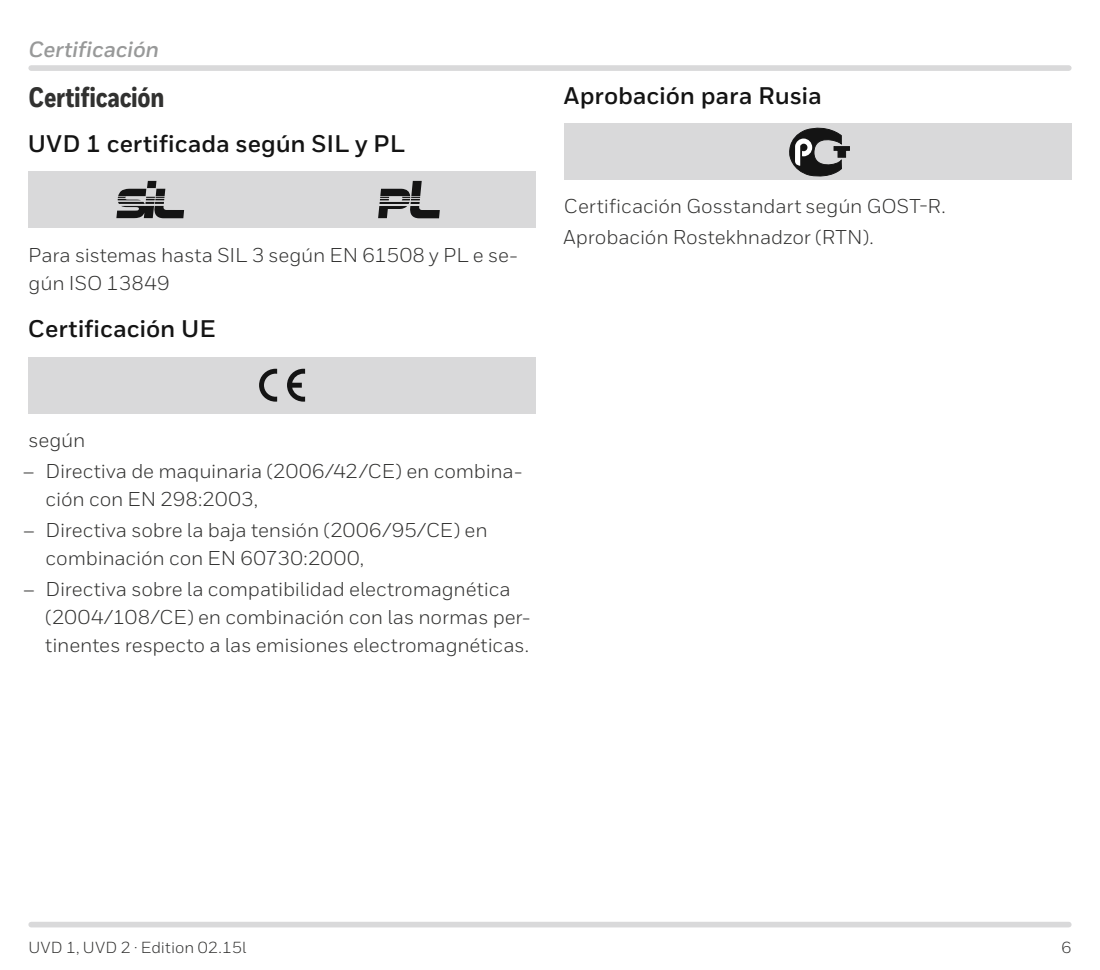
<style>
.page{position:relative;width:1100px;height:970px;background:#fff}
.page>*{position:absolute;margin:0;border:0;box-sizing:border-box;transform-origin:0 0}
.t1{font:800 28px "Honeywell Cond";letter-spacing:-.01em;color:#313130}
.t2{font:700 24px "Honeywell Sans";letter-spacing:-.005em;color:#141414}
.t3{font:italic 700 22px "Honeywell Sans";letter-spacing:-.005em;color:#989999}
.t4{font:20px/28px "Honeywell Sans";letter-spacing:-.005em;color:#313130}
.t5{font:16px "Honeywell Sans";letter-spacing:.01em;color:#313130}
</style>
<div class="page">
<div style="left:31px;top:921px;width:1038px;height:6px;background:#d9d9da"></div>
<div style="left:31px;top:65px;width:1038px;height:6px;background:#d9d9da"></div>
<svg style="left:28px;top:171px;width:508px;height:57px;background:#cbcbcc"></svg>
<div style="left:28px;top:357px;width:508px;height:56px;background:#d9d9da"></div>
<div style="left:564px;top:123px;width:507px;height:57px;background:#d9d9da"></div>
<p class="t3" style="left:28px;top:36px;width:132px">Certificación</p>
<h1 class="t1" style="left:29px;top:80px;width:137px">Certificación</h1>
<p class="t2" style="left:28px;top:129px;width:379px">UVD 1 certificada según SIL y PL</p>
<p class="t4" style="left:28px;top:241px;width:491px">Para sistemas hasta SIL 3 según EN 61508 y PL e se&shy;gún ISO 13849</p>
<p class="t2" style="left:28px;top:314px;width:189px">Certificación UE</p>
<p class="t2" style="left:564px;top:81px;width:259px">Aprobación para Rusia</p>
<p class="t4" style="left:563px;top:191px;width:384px;line-height:30.8px">Certificación Gosstandart según GOST-R.<br>Aprobación Rostekhnadzor (RTN).</p>
<p class="t4" style="left:28px;top:426px;width:58px">según</p>
<p class="t4" style="left:46px;top:457px;width:478px;text-indent:-23px">– Directiva de maquinaria (2006/42/CE) en combina&shy;ción con EN 298:2003,</p>
<p class="t4" style="left:46px;top:516px;width:444px;text-indent:-23px">– Directiva sobre la baja tensión (2006/95/CE) en combinación con EN 60730:2000,</p>
<p class="t4" style="left:45px;top:575px;width:487px;text-indent:-22px">– Directiva sobre la compatibilidad electromagnética (2004/108/CE) en combinación con las normas per&shy;tinentes respecto a las emisiones electromagnéticas.</p>
<p class="t5" style="left:28px;top:937px;width:219px">UVD 1, UVD 2 · Edition 02.15l</p>
<p class="t5" style="left:1061px;top:937px;width:11px">6</p>
</div>
